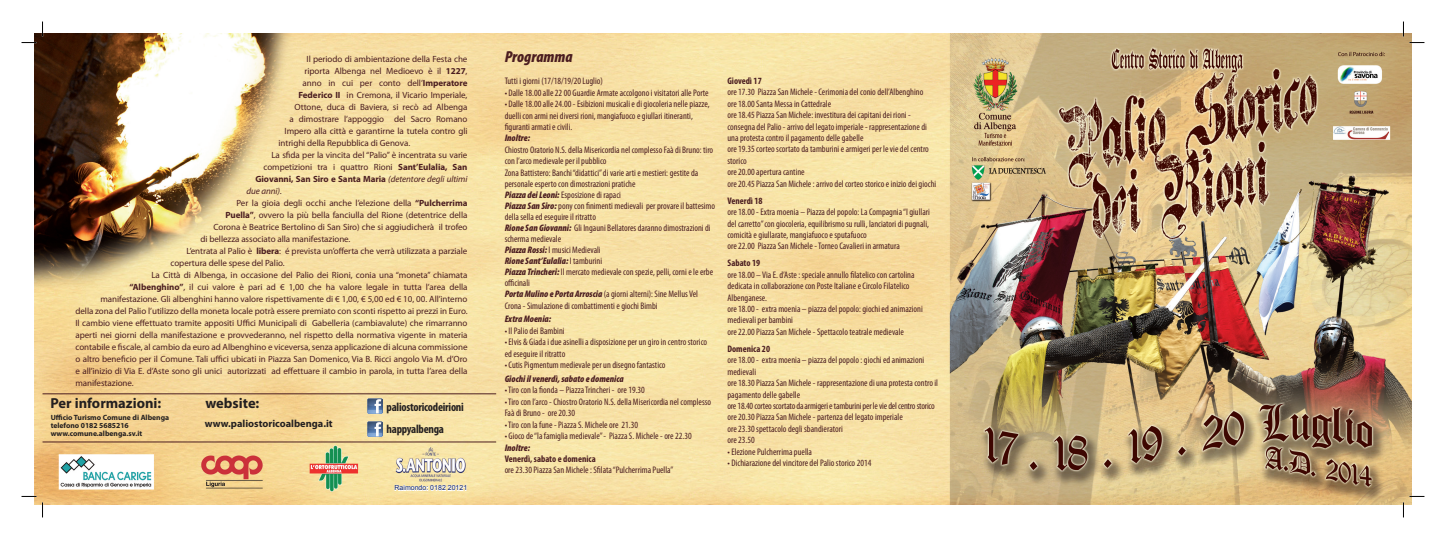
<style>
.page{position:relative;width:1446px;height:539px;background:#fff}
.page>*{position:absolute;margin:0;border:0;box-sizing:border-box;transform-origin:0 0}
.t1{font:italic 900 condensed 16px "Myriad Pro";color:#4b1d20}
.t2{font:700 14.5px "Myriad Pro";color:#231f20}
.t3{font:700 condensed 12px/22.2px "Myriad Pro";letter-spacing:-.02em;color:#231f20}
.t4{font:700 10.3px "Myriad Pro";color:#231f20}
.t5{font:condensed 9.5px/11.4px "Myriad Pro";color:#4b1d20}
.t6{font:italic 900 condensed 9.5px "Myriad Pro";color:#4b1d20}
.t7{font:700 condensed 9.5px "Myriad Pro";color:#4b1d20}
.t8{font:9px "Myriad Pro";letter-spacing:-.005em;color:#4b1d20}
.t9{font:700 9px "Myriad Pro";letter-spacing:-.005em;color:#4b1d20}
.t10{font:italic 9px "Myriad Pro";letter-spacing:-.005em;color:#4b1d20}
.t11{font:700 7.6px/8px "Myriad Pro";color:#231f20}
.t12{font:7px "Arial";color:#0f205f}
.s1{font-weight:700}
.s2{font-weight:400;font-style:italic}
.s3{font-weight:900;font-style:italic}
</style>
<div class="page">
<img style="left:34px;top:34px;width:1378px;height:471px">
<hr style="left:43px;top:441px;width:453px;height:1px;background:#4b1d20">
<svg style="left:394px;top:484px;width:73px;height:7px"></svg>
<hr style="left:43px;top:393px;width:453px;height:1px;background:#4b1d20">
<img style="left:367px;top:398px;width:15px;height:15px">
<img style="left:367px;top:421px;width:15px;height:15px">
<svg style="left:22px;top:22px;width:21px;height:21px"></svg>
<svg style="left:22px;top:495px;width:21px;height:22px"></svg>
<svg style="left:1403px;top:22px;width:21px;height:21px"></svg>
<svg style="left:1403px;top:495px;width:21px;height:22px"></svg>
<p class="t8" style="left:306px;top:54px;width:162px">Il periodo di ambientazione della Festa che</p>
<p class="t8" style="left:304px;top:66px;width:165px">riporta Albenga nel Medioevo è il <span class="s1">1227</span>,</p>
<p class="t8" style="left:302px;top:78px;width:167px">anno in cui per conto dell’<span class="s1">Imperatore</span></p>
<p class="t8" style="left:298px;top:90px;width:171px"><span class="s1">Federico II</span> in Cremona, il Vicario Imperiale,</p>
<p class="t8" style="left:294px;top:102px;width:174px">Ottone, duca di Baviera, si recò ad Albenga</p>
<p class="t8" style="left:289px;top:114px;width:180px">a dimostrare l’appoggio del Sacro Romano</p>
<p class="t8" style="left:284px;top:126px;width:185px">Impero alla città e garantirne la tutela contro gli</p>
<p class="t8" style="left:278px;top:138px;width:133px">intrighi della Repubblica di Genova.</p>
<p class="t8" style="left:271px;top:150px;width:198px">La sfida per la vincita del “Palio” è incentrata su varie</p>
<p class="t8" style="left:263px;top:162px;width:206px">competizioni tra i quattro Rioni <span class="s1">Sant’Eulalia, San</span></p>
<p class="t9" style="left:255px;top:174px;width:214px">Giovanni, San Siro e Santa Maria <span class="s2">(detentore degli ultimi</span></p>
<p class="t10" style="left:246px;top:186px;width:37px">due anni).</p>
<p class="t8" style="left:236px;top:198px;width:233px">Per la gioia degli occhi anche l’elezione della <span class="s1">“Pulcherrima</span></p>
<p class="t8" style="left:225px;top:210px;width:243px"><span class="s1">Puella”</span>, ovvero la più bella fanciulla del Rione (detentrice della</p>
<p class="t8" style="left:213px;top:222px;width:256px">Corona è Beatrice Bertolino di San Siro) che si aggiudicherà il trofeo</p>
<p class="t8" style="left:200px;top:234px;width:152px">di bellezza associato alla manifestazione.</p>
<p class="t8" style="left:186px;top:246px;width:282px">L’entrata al Palio è <span class="s1">libera</span>: é prevista un’offerta che verrà utilizzata a parziale</p>
<p class="t8" style="left:170px;top:258px;width:116px">copertura delle spese del Palio.</p>
<p class="t8" style="left:151px;top:270px;width:318px">La Città di Albenga, in occasione del Palio dei Rioni, conia una “moneta” chiamata</p>
<p class="t8" style="left:129px;top:282px;width:340px"><span class="s1">“Albenghino”</span>, il cui valore è pari ad € 1,00 che ha valore legale in tutta l’area della</p>
<p class="t8" style="left:100px;top:294px;width:369px">manifestazione. Gli albenghini hanno valore rispettivamente di € 1,00, € 5,00 ed € 10, 00. All’interno</p>
<p class="t8" style="left:75px;top:306px;width:394px">della zona del Palio l’utilizzo della moneta locale potrà essere premiato con sconti rispetto ai prezzi in Euro.</p>
<p class="t8" style="left:75px;top:318px;width:394px">Il cambio viene effettuato tramite appositi Uffici Municipali di Gabelleria (cambiavalute) che rimarranno</p>
<p class="t8" style="left:75px;top:330px;width:393px">aperti nei giorni della manifestazione e provvederanno, nel rispetto della normativa vigente in materia</p>
<p class="t8" style="left:75px;top:342px;width:394px">contabile e fiscale, al cambio da euro ad Albenghino e viceversa, senza applicazione di alcuna commissione</p>
<p class="t8" style="left:75px;top:354px;width:393px">o altro beneficio per il Comune. Tali uffici ubicati in Piazza San Domenico, Via B. Ricci angolo Via M. d’Oro</p>
<p class="t8" style="left:75px;top:366px;width:393px">e all’inizio di Via E. d’Aste sono gli unici autorizzati ad effettuare il cambio in parola, in tutta l’area della</p>
<p class="t8" style="left:75px;top:378px;width:60px">manifestazione.</p>
<h2 class="t2" style="left:51px;top:394px;width:112px">Per informazioni:</h2>
<h2 class="t2" style="left:205px;top:394px;width:55px">website:</h2>
<p class="t11" style="left:51px;top:413px;width:120px">Ufficio Turismo Comune di Albenga telefono 0182 5685216 www.comune.albenga.sv.it</p>
<p class="t4" style="left:205px;top:417px;width:129px">www.paliostoricoalbenga.it</p>
<p class="t3" style="left:387px;top:396px;width:79px">paliostoricodeirioni happyalbenga</p>
<p class="t12" style="left:394px;top:483px;width:74px">Raimondo: 0182 20121</p>
<h1 class="t1" style="left:505px;top:48px;width:69px">Programma</h1>
<p class="t5" style="left:505px;top:76px;width:100px">Tutti i giorni (17/18/19/20 Luglio)</p>
<p class="t5" style="left:505px;top:87px;width:206px">• Dalle 18.00 alle 22 00 Guardie Armate accolgono i visitatori alle Porte</p>
<p class="t5" style="left:505px;top:98px;width:206px">• Dalle 18.00 alle 24.00 - Esibizioni musicali e di giocoleria nelle piazze, duelli con armi nei diversi rioni, mangiafuoco e giullari itineranti, figuranti armati e civili.</p>
<p class="t6" style="left:505px;top:133px;width:27px">Inoltre:</p>
<p class="t5" style="left:505px;top:144px;width:212px;line-height:11.1px">Chiostro Oratorio N.S. della Misericordia nel complesso Faà di Bruno: tiro con l’arco medievale per il pubblico<br>Zona Battistero: Banchi “didattici” di varie arti e mestieri: gestite da personale esperto con dimostrazioni pratiche<br><span class="s3">Piazza dei Leoni:</span> Esposizione di rapaci<br><span class="s3">Piazza San Siro:</span> pony con finimenti medievali per provare il battesimo della sella ed eseguire il ritratto<br><span class="s3">Rione San Giovanni:</span> Gli Ingauni Bellatores daranno dimostrazioni di scherma medievale<br><span class="s3">Piazza Rossi:</span> I musici Medievali<br><span class="s3">Rione Sant’Eulalia:</span> I tamburini<br><span class="s3">Piazza Trincheri:</span> Il mercato medievale con spezie, pelli, corni e le erbe officinali<br><span class="s3">Porta Mulino e Porta Arroscia</span> (a giorni alterni): Sine Mellus Vel Crona - Simulazione di combattimenti e giochi Bimbi</p>
<p class="t6" style="left:505px;top:314px;width:48px">Extra Moenia:</p>
<p class="t5" style="left:505px;top:325px;width:61px">• Il Palio dei Bambini</p>
<p class="t5" style="left:505px;top:336px;width:204px">• Elvis &amp; Giada i due asinelli a disposizione per un giro in centro storico ed eseguire il ritratto</p>
<p class="t5" style="left:505px;top:359px;width:162px">• Cutis Pigmentum medievale per un disegno fantastico</p>
<p class="t6" style="left:505px;top:373px;width:120px">Giochi il venerdì, sabato e domenica</p>
<p class="t5" style="left:505px;top:384px;width:142px">• Tiro con la fionda – Piazza Trincheri - ore 19.30</p>
<p class="t5" style="left:505px;top:396px;width:208px">• Tiro con l’arco - Chiostro Oratorio N.S. della Misericordia nel complesso<br>Faà di Bruno - ore 20.30</p>
<p class="t5" style="left:505px;top:419px;width:135px">• Tiro con la fune - Piazza S. Michele ore 21.30</p>
<p class="t5" style="left:505px;top:430px;width:188px">• Gioco de “la famiglia medievale” - Piazza S. Michele - ore 22.30</p>
<p class="t6" style="left:505px;top:442px;width:27px">Inoltre:</p>
<p class="t7" style="left:505px;top:453px;width:93px">Venerdì, sabato e domenica</p>
<p class="t5" style="left:505px;top:464px;width:170px">ore 23.30 Piazza San Michele : Sfilata “Pulcherrima Puella”</p>
<p class="t7" style="left:727px;top:75px;width:36px">Giovedì 17</p>
<p class="t5" style="left:727px;top:87px;width:210px">ore 17.30 Piazza San Michele - Cerimonia del conio dell’Albenghino<br>ore 18.00 Santa Messa in Cattedrale<br>ore 18.45 Piazza San Michele: investitura dei capitani dei rioni - consegna del Palio - arrivo del legato imperiale - rappresentazione di una protesta contro il pagamento delle gabelle<br>ore 19.35 corteo scortato da tamburini e armigeri per le vie del centro storico<br>ore 20.00 apertura cantine<br>ore 20.45 Piazza San Michele : arrivo del corteo storico e inizio dei giochi</p>
<p class="t7" style="left:727px;top:195px;width:37px">Venerdì 18</p>
<p class="t5" style="left:727px;top:206px;width:204px">ore 18.00 - Extra moenia – Piazza del popolo: La Compagnia “I giullari del carretto” con giocoleria, equilibrismo su rulli, lanciatori di pugnali, comicità e giullarate, mangiafuoco e sputafuoco<br>ore 22.00 Piazza San Michele - Torneo Cavalieri in armatura</p>
<p class="t7" style="left:727px;top:258px;width:34px">Sabato 19</p>
<p class="t5" style="left:727px;top:269px;width:197px">ore 18.00 – Via E. d’Aste : speciale annullo filatelico con cartolina dedicata in collaborazione con Poste Italiane e Circolo Filatelico Albenganese.<br>ore 18.00 - extra moenia – piazza del popolo: giochi ed animazioni medievali per bambini<br>ore 22.00 Piazza San Michele - Spettacolo teatrale medievale</p>
<p class="t7" style="left:727px;top:343px;width:44px">Domenica 20</p>
<p class="t5" style="left:727px;top:354px;width:212px">ore 18.00 - extra moenia – piazza del popolo : giochi ed animazioni medievali<br>ore 18.30 Piazza San Michele - rappresentazione di una protesta contro il pagamento delle gabelle<br>ore 18.40 corteo scortato da armigeri e tamburini per le vie del centro storico ore 20.30 Piazza San Michele - partenza del legato imperiale<br>ore 23.30 spettacolo degli sbandieratori<br>ore 23.50</p>
<p class="t5" style="left:727px;top:446px;width:86px">• Elezione Pulcherrima puella</p>
<p class="t5" style="left:727px;top:457px;width:145px">• Dichiarazione del vincitore del Palio storico 2014</p>
</div>
